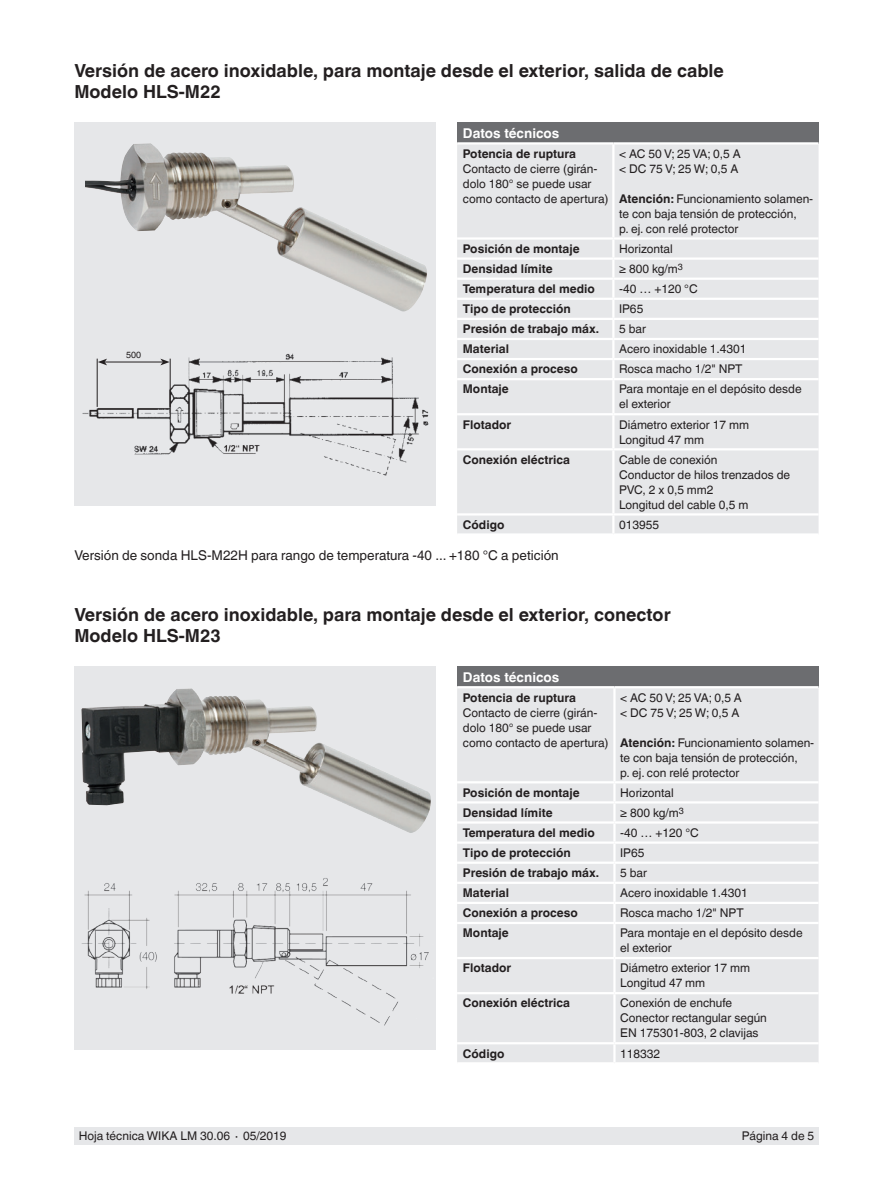
<style>
.page{position:relative;width:893px;height:1188px;background:#fff}
.page>*{position:absolute;margin:0;border:0;box-sizing:border-box;transform-origin:0 0}
.t1{font:700 18px/21px "Helvetica World";color:#231f20}
.t2{font:13.5px "Helvetica World";color:#231f20}
.t3{font:700 13.5px "Helvetica World";color:#fff}
.t4{font:12px/15px "Helvetica World";color:#231f20}
.t5{font:700 12px "Helvetica World";color:#231f20}
.t6{font:9px "Helvetica World";color:#231f20}
.s1{font-weight:700}
</style>
<div class="page">
<div style="left:74px;top:1128px;width:745px;height:17px;background:#e6e7e9"></div>
<div style="left:74px;top:666px;width:362px;height:383px;background:#e6e7e9"></div>
<div style="left:74px;top:122px;width:362px;height:384px;background:#e6e7e9"></div>
<img style="left:82px;top:353px;width:347px;height:123px">
<img style="left:85px;top:143px;width:342px;height:168px">
<hr style="left:97px;top:359px;width:1px;height:48px;background:#231f20">
<hr style="left:170px;top:359px;width:1px;height:48px;background:#231f20">
<hr style="left:105px;top:362px;width:58px;height:1px;background:#231f20">
<svg style="left:98px;top:359px;width:9px;height:6px"></svg>
<svg style="left:160px;top:359px;width:10px;height:6px"></svg>
<img style="left:81px;top:878px;width:348px;height:148px">
<img style="left:81px;top:688px;width:350px;height:145px">
<div style="left:457px;top:666px;width:362px;height:21px;background:#6c6d70"></div>
<div style="left:457px;top:688px;width:362px;height:374px;background:#e6e7e9"></div>
<div style="left:457px;top:844px;width:362px;height:198px;background:#e6e7e9"></div>
<hr style="left:457px;top:781px;width:157px;height:2px;background:#fff">
<hr style="left:457px;top:801px;width:157px;height:3px;background:#fff">
<hr style="left:457px;top:821px;width:157px;height:3px;background:#fff">
<hr style="left:457px;top:841px;width:157px;height:3px;background:#fff">
<hr style="left:457px;top:862px;width:157px;height:2px;background:#fff">
<hr style="left:613px;top:864px;width:3px;height:18px;background:#fff">
<hr style="left:457px;top:882px;width:157px;height:2px;background:#fff">
<hr style="left:457px;top:902px;width:157px;height:2px;background:#fff">
<hr style="left:457px;top:922px;width:157px;height:2px;background:#fff">
<hr style="left:457px;top:957px;width:157px;height:2px;background:#fff">
<hr style="left:457px;top:992px;width:157px;height:2px;background:#fff">
<hr style="left:457px;top:1042px;width:157px;height:2px;background:#fff">
<hr style="left:613px;top:1044px;width:3px;height:18px;background:#fff">
<hr style="left:613px;top:688px;width:3px;height:93px;background:#fff">
<hr style="left:614px;top:781px;width:205px;height:2px;background:#fff">
<hr style="left:613px;top:783px;width:3px;height:18px;background:#fff">
<hr style="left:613px;top:804px;width:3px;height:17px;background:#fff">
<hr style="left:614px;top:801px;width:205px;height:3px;background:#fff">
<hr style="left:614px;top:821px;width:205px;height:3px;background:#fff">
<hr style="left:613px;top:824px;width:3px;height:17px;background:#fff">
<hr style="left:614px;top:841px;width:205px;height:3px;background:#fff">
<hr style="left:613px;top:844px;width:3px;height:18px;background:#fff">
<hr style="left:613px;top:884px;width:3px;height:18px;background:#fff">
<hr style="left:613px;top:904px;width:3px;height:18px;background:#fff">
<hr style="left:613px;top:924px;width:3px;height:33px;background:#fff">
<hr style="left:614px;top:862px;width:205px;height:2px;background:#fff">
<hr style="left:614px;top:882px;width:205px;height:2px;background:#fff">
<hr style="left:614px;top:902px;width:205px;height:2px;background:#fff">
<hr style="left:614px;top:922px;width:205px;height:2px;background:#fff">
<hr style="left:614px;top:957px;width:205px;height:2px;background:#fff">
<hr style="left:613px;top:959px;width:3px;height:33px;background:#fff">
<hr style="left:614px;top:992px;width:205px;height:2px;background:#fff">
<hr style="left:613px;top:994px;width:3px;height:48px;background:#fff">
<hr style="left:614px;top:1042px;width:205px;height:2px;background:#fff">
<hr style="left:457px;top:686px;width:157px;height:2px;background:#fff">
<hr style="left:614px;top:686px;width:205px;height:2px;background:#fff">
<div style="left:457px;top:122px;width:362px;height:21px;background:#6c6d70"></div>
<div style="left:457px;top:145px;width:362px;height:388px;background:#e6e7e9"></div>
<div style="left:457px;top:300px;width:362px;height:213px;background:#e6e7e9"></div>
<hr style="left:457px;top:237px;width:156px;height:3px;background:#fff">
<hr style="left:457px;top:257px;width:156px;height:3px;background:#fff">
<hr style="left:457px;top:278px;width:156px;height:2px;background:#fff">
<hr style="left:457px;top:298px;width:156px;height:2px;background:#fff">
<hr style="left:457px;top:318px;width:156px;height:2px;background:#fff">
<hr style="left:457px;top:338px;width:156px;height:2px;background:#fff">
<hr style="left:457px;top:358px;width:156px;height:2px;background:#fff">
<hr style="left:457px;top:378px;width:156px;height:2px;background:#fff">
<hr style="left:457px;top:413px;width:156px;height:2px;background:#fff">
<hr style="left:457px;top:448px;width:156px;height:2px;background:#fff">
<hr style="left:457px;top:513px;width:156px;height:3px;background:#fff">
<svg style="left:612px;top:516px;width:2px;height:17px"></svg>
<hr style="left:612px;top:145px;width:2px;height:92px;background:#fff">
<hr style="left:613px;top:237px;width:206px;height:3px;background:#fff">
<hr style="left:613px;top:257px;width:206px;height:3px;background:#fff">
<hr style="left:613px;top:278px;width:206px;height:2px;background:#fff">
<hr style="left:613px;top:298px;width:206px;height:2px;background:#fff">
<svg style="left:612px;top:240px;width:2px;height:138px"></svg>
<hr style="left:612px;top:380px;width:2px;height:33px;background:#fff">
<hr style="left:613px;top:318px;width:206px;height:2px;background:#fff">
<hr style="left:613px;top:338px;width:206px;height:2px;background:#fff">
<hr style="left:613px;top:358px;width:206px;height:2px;background:#fff">
<hr style="left:613px;top:378px;width:206px;height:2px;background:#fff">
<hr style="left:613px;top:413px;width:206px;height:2px;background:#fff">
<hr style="left:612px;top:415px;width:2px;height:33px;background:#fff">
<hr style="left:613px;top:448px;width:206px;height:2px;background:#fff">
<hr style="left:612px;top:450px;width:2px;height:63px;background:#fff">
<hr style="left:613px;top:513px;width:206px;height:3px;background:#fff">
<hr style="left:457px;top:142px;width:156px;height:3px;background:#fff">
<hr style="left:613px;top:142px;width:206px;height:3px;background:#fff">
<h1 class="t1" style="left:74px;top:60px;width:651px">Versión de acero inoxidable, para montaje desde el exterior, salida de cable<br>Modelo HLS-M22</h1>
<p class="t6" style="left:126px;top:350px;width:17px">500</p>
<p class="t3" style="left:463px;top:125px;width:98px">Datos técnicos</p>
<p class="t5" style="left:463px;top:147px;width:115px">Potencia de ruptura</p>
<p class="t4" style="left:463px;top:161px;width:147px">Contacto de cierre (girán&shy;dolo 180° se puede usar como contacto de apertura)</p>
<p class="t4" style="left:619px;top:146px;width:123px">&lt; AC 50 V; 25 VA; 0,5 A &lt; DC 75 V; 25 W; 0,5 A</p>
<p class="t4" style="left:619px;top:191px;width:196px"><span class="s1">Atención:</span> Funcionamiento solamen&shy;te con baja tensión de protección,<br>p. ej. con relé protector</p>
<p class="t5" style="left:463px;top:242px;width:118px">Posición de montaje</p>
<p class="t4" style="left:619px;top:241px;width:55px">Horizontal</p>
<p class="t5" style="left:463px;top:262px;width:91px">Densidad límite</p>
<p class="t4" style="left:619px;top:261px;width:65px">≥ 800 kg/m<sup>3</sup></p>
<p class="t5" style="left:463px;top:282px;width:133px">Temperatura del medio</p>
<p class="t4" style="left:619px;top:281px;width:80px">-40 … +120 °C</p>
<p class="t5" style="left:463px;top:302px;width:110px">Tipo de protección</p>
<p class="t4" style="left:619px;top:301px;width:26px">IP65</p>
<p class="t5" style="left:463px;top:322px;width:138px">Presión de trabajo máx.</p>
<p class="t4" style="left:619px;top:322px;width:28px">5 bar</p>
<p class="t5" style="left:463px;top:342px;width:48px">Material</p>
<p class="t4" style="left:619px;top:342px;width:129px">Acero inoxidable 1.4301</p>
<p class="t5" style="left:463px;top:362px;width:116px">Conexión a proceso</p>
<p class="t4" style="left:619px;top:362px;width:125px">Rosca macho 1/2" NPT</p>
<p class="t5" style="left:463px;top:382px;width:47px">Montaje</p>
<p class="t4" style="left:619px;top:382px;width:184px">Para montaje en el depósito desde el exterior</p>
<p class="t5" style="left:463px;top:417px;width:50px">Flotador</p>
<p class="t4" style="left:619px;top:417px;width:131px">Diámetro exterior 17 mm<br>Longitud 47 mm</p>
<p class="t5" style="left:463px;top:453px;width:109px">Conexión eléctrica</p>
<p class="t4" style="left:619px;top:452px;width:173px">Cable de conexión<br>Conductor de hilos trenzados de<br>PVC, 2 x 0,5 mm2<br>Longitud del cable 0,5 m</p>
<p class="t5" style="left:463px;top:518px;width:43px">Código</p>
<p class="t4" style="left:619px;top:517px;width:42px">013955</p>
<p class="t2" style="left:74px;top:548px;width:486px">Versión de sonda HLS-M22H para rango de temperatura -40 ... +180 °C a petición</p>
<h1 class="t1" style="left:74px;top:604px;width:598px">Versión de acero inoxidable, para montaje desde el exterior, conector<br>Modelo HLS-M23</h1>
<p class="t3" style="left:463px;top:669px;width:98px">Datos técnicos</p>
<p class="t5" style="left:463px;top:690px;width:115px">Potencia de ruptura</p>
<p class="t4" style="left:463px;top:705px;width:147px">Contacto de cierre (girán&shy;dolo 180° se puede usar como contacto de apertura)</p>
<p class="t4" style="left:620px;top:690px;width:123px">&lt; AC 50 V; 25 VA; 0,5 A &lt; DC 75 V; 25 W; 0,5 A</p>
<p class="t4" style="left:620px;top:735px;width:196px"><span class="s1">Atención:</span> Funcionamiento solamen&shy;te con baja tensión de protección,<br>p. ej. con relé protector</p>
<p class="t5" style="left:463px;top:786px;width:118px">Posición de montaje</p>
<p class="t4" style="left:620px;top:785px;width:55px">Horizontal</p>
<p class="t5" style="left:463px;top:806px;width:91px">Densidad límite</p>
<p class="t4" style="left:620px;top:805px;width:65px">≥ 800 kg/m<sup>3</sup></p>
<p class="t5" style="left:463px;top:826px;width:133px">Temperatura del medio</p>
<p class="t4" style="left:620px;top:825px;width:80px">-40 … +120 °C</p>
<p class="t5" style="left:463px;top:846px;width:110px">Tipo de protección</p>
<p class="t4" style="left:620px;top:845px;width:26px">IP65</p>
<p class="t5" style="left:463px;top:866px;width:138px">Presión de trabajo máx.</p>
<p class="t4" style="left:620px;top:865px;width:28px">5 bar</p>
<p class="t5" style="left:463px;top:886px;width:48px">Material</p>
<p class="t4" style="left:620px;top:885px;width:129px">Acero inoxidable 1.4301</p>
<p class="t5" style="left:463px;top:906px;width:116px">Conexión a proceso</p>
<p class="t4" style="left:620px;top:906px;width:125px">Rosca macho 1/2" NPT</p>
<p class="t5" style="left:463px;top:926px;width:47px">Montaje</p>
<p class="t4" style="left:620px;top:926px;width:184px">Para montaje en el depósito desde el exterior</p>
<p class="t5" style="left:463px;top:961px;width:50px">Flotador</p>
<p class="t4" style="left:620px;top:961px;width:131px">Diámetro exterior 17 mm<br>Longitud 47 mm</p>
<p class="t5" style="left:463px;top:996px;width:109px">Conexión eléctrica</p>
<p class="t4" style="left:620px;top:996px;width:148px">Conexión de enchufe<br>Conector rectangular según<br>EN 175301-803, 2 clavijas</p>
<p class="t5" style="left:463px;top:1046px;width:43px">Código</p>
<p class="t4" style="left:620px;top:1046px;width:42px">118332</p>
<p class="t4" style="left:79px;top:1129px;width:209px">Hoja técnica WIKA LM 30.06 ∙ 05/2019</p>
<p class="t4" style="left:742px;top:1129px;width:74px">Página 4 de 5</p>
</div>
